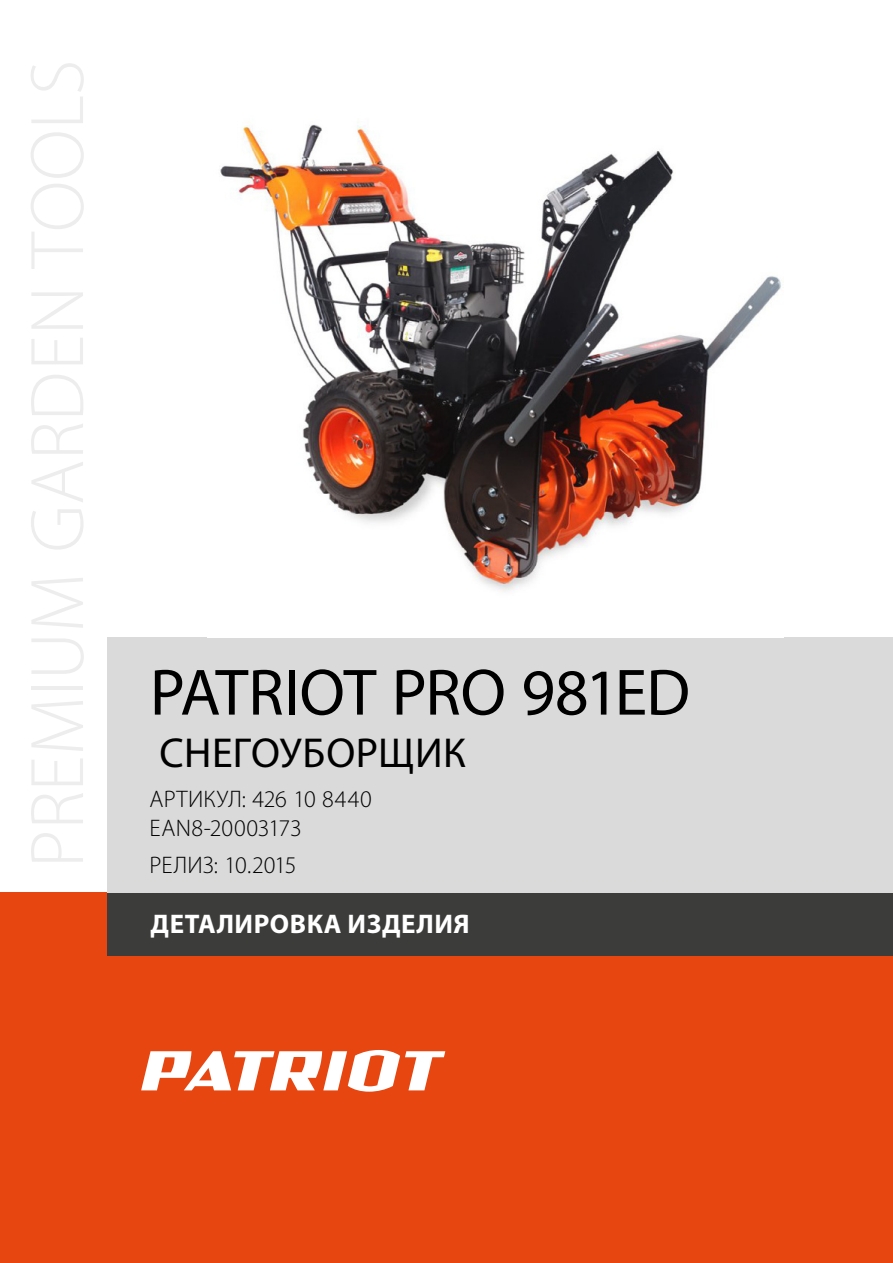
<style>
.page{position:relative;width:893px;height:1263px;background:#fff}
.page>*{position:absolute;margin:0;border:0;box-sizing:border-box;transform-origin:0 0}
.t1{font:66px "Myriad Pro";letter-spacing:-.02em;color:#000}
.t2{font:42px "Myriad Pro";letter-spacing:.01em;color:#000}
.t3{font:700 27px "Myriad Pro";letter-spacing:.02em;color:#fff}
.t4{font:300 24px/28.8px "Myriad Pro";letter-spacing:.005em;color:#000}
</style>
<div class="page">
<div style="left:0;top:893px;width:893px;height:370px;background:#e84610"></div>
<div style="left:107px;top:892px;width:786px;height:64px;background:#3c3c3b"></div>
<div style="left:107px;top:637px;width:786px;height:255px;background:#dadada"></div>
<svg style="left:141px;top:1050px;width:304px;height:42px"></svg>
<img style="left:220px;top:122px;width:564px;height:470px">
<h1 class="t1" style="left:150px;top:652px;width:542px">PATRIOT PRO 981ED</h1>
<h2 class="t2" style="left:160px;top:727px;width:308px">СНЕГОУБОРЩИК</h2>
<p class="t4" style="left:150px;top:785px;width:224px">АРТИКУЛ: 426 10 8440<br>EAN8-20003173</p>
<p class="t4" style="left:150px;top:851px;width:148px">РЕЛИЗ: 10.2015</p>
<p class="t3" style="left:151px;top:906px;width:321px">Деталировка изделия</p>
</div>
